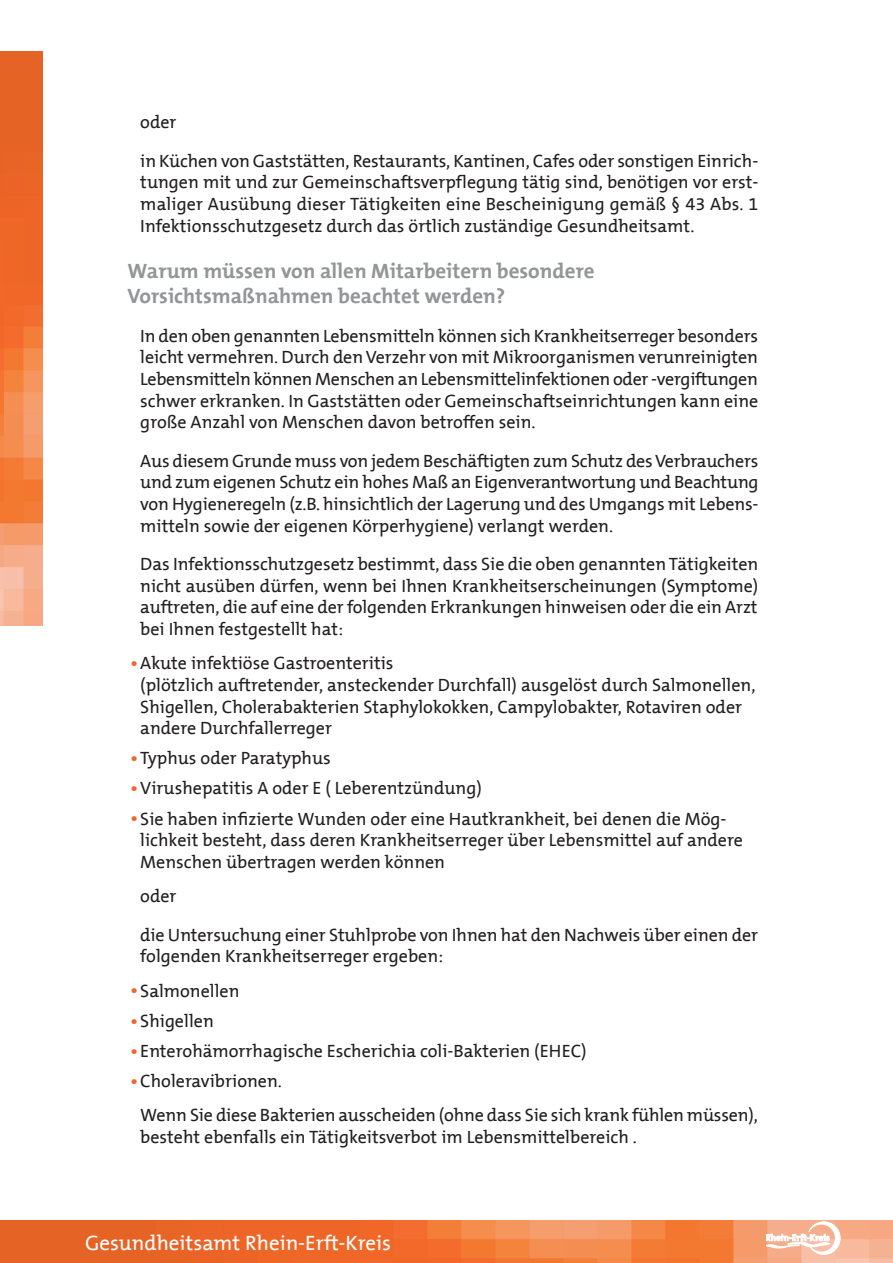
<style>
.page{position:relative;width:893px;height:1263px;background:#fff}
.page>*{position:absolute;margin:0;border:0;box-sizing:border-box;transform-origin:0 0}
.t1{font:700 21px/25.2px "The Mix";color:#939598}
.t2{font:21px "The Mix";color:#fff}
.t3{font:18px/21.6px "The Mix BF";color:#231f20}
.s1{font-size:21px;color:#f06829}
</style>
<div class="page">
<img style="left:0;top:1220px;width:893px;height:43px">
<img style="left:0;top:51px;width:43px;height:574px">
<svg style="left:766px;top:1222px;width:74px;height:32px"></svg>
<p class="t3" style="left:140px;top:103px;width:619px;line-height:38.5px">oder<br>in Küchen von Gaststätten, Restaurants, Kantinen, Cafes oder sonstigen Einrich-</p>
<p class="t3" style="left:140px;top:172px;width:620px;text-align:justify">tungen mit und zur Gemeinschaftsverpflegung tätig sind, benötigen vor erst&shy;maliger Ausübung dieser Tätigkeiten eine Bescheinigung gemäß § 43 Abs. 1<br>Infektionsschutzgesetz durch das örtlich zuständige Gesundheitsamt.</p>
<p class="t1" style="left:128px;top:259px;width:468px">Warum müssen von allen Mitarbeitern besondere<br>Vorsichtsmaßnahmen beachtet werden?</p>
<p class="t3" style="left:140px;top:325px;width:619px;text-align:justify">In den oben genannten Lebensmitteln können sich Krankheitserreger besonders leicht vermehren. Durch den Verzehr von mit Mikroorganismen verunreinigten Lebensmitteln können Menschen an Lebensmittelinfektionen oder -vergiftungen schwer erkranken. In Gaststätten oder Gemeinschaftseinrichtungen kann eine große Anzahl von Menschen davon betroffen sein.</p>
<p class="t3" style="left:140px;top:450px;width:620px;text-align:justify">Aus diesem Grunde muss von jedem Beschäftigten zum Schutz des Verbrauchers und zum eigenen Schutz ein hohes Maß an Eigenverantwortung und Beachtung von Hygieneregeln (z.B. hinsichtlich der Lagerung und des Umgangs mit Lebens&shy;mitteln sowie der eigenen Körperhygiene) verlangt werden.</p>
<p class="t3" style="left:140px;top:554px;width:619px;text-align:justify">Das Infektionsschutzgesetz bestimmt, dass Sie die oben genannten Tätigkeiten nicht ausüben dürfen, wenn bei Ihnen Krankheitserscheinungen (Symptome) auftreten, die auf eine der folgenden Erkrankungen hinweisen oder die ein Arzt bei Ihnen festgestellt hat:</p>
<p class="t3" style="left:140px;top:653px;width:617px;text-indent:-11px"><span class="s1">•</span>Akute infektiöse Gastroenteritis<br>(plötzlich auftretender, ansteckender Durchfall) ausgelöst durch Salmonellen, Shigellen, Cholerabakterien Staphylokokken, Campylobakter, Rotaviren oder andere Durchfallerreger</p>
<p class="t3" style="left:130px;top:748px;width:203px"><span class="s1">•</span>Typhus oder Paratyphus</p>
<p class="t3" style="left:130px;top:778px;width:354px"><span class="s1">•</span>Virushepatitis A oder E ( Leberentzündung)</p>
<p class="t3" style="left:140px;top:808px;width:604px;text-indent:-11px"><span class="s1">•</span>Sie haben infizierte Wunden oder eine Hautkrankheit, bei denen die Mög&shy;lichkeit besteht, dass deren Krankheitserreger über Lebensmittel auf andere<br>Menschen übertragen werden können</p>
<p class="t3" style="left:140px;top:877px;width:619px;line-height:38.5px">oder<br>die Untersuchung einer Stuhlprobe von Ihnen hat den Nachweis über einen der</p>
<p class="t3" style="left:140px;top:946px;width:304px">folgenden Krankheitserreger ergeben:</p>
<p class="t3" style="left:130px;top:980px;width:111px"><span class="s1">•</span>Salmonellen</p>
<p class="t3" style="left:130px;top:1010px;width:86px"><span class="s1">•</span>Shigellen</p>
<p class="t3" style="left:130px;top:1040px;width:458px"><span class="s1">•</span>Enterohämorrhagische Escherichia coli-Bakterien (EHEC)</p>
<p class="t3" style="left:140px;top:1064px;width:619px;line-height:34.3px;text-indent:-11px"><span class="s1">•</span>Choleravibrionen.<br>Wenn Sie diese Bakterien ausscheiden (ohne dass Sie sich krank fühlen müssen),</p>
<p class="t3" style="left:140px;top:1127px;width:498px">besteht ebenfalls ein Tätigkeitsverbot im Lebensmittelbereich .</p>
<p class="t2" style="left:85px;top:1231px;width:308px">Gesundheitsamt Rhein-Erft-Kreis</p>
</div>
